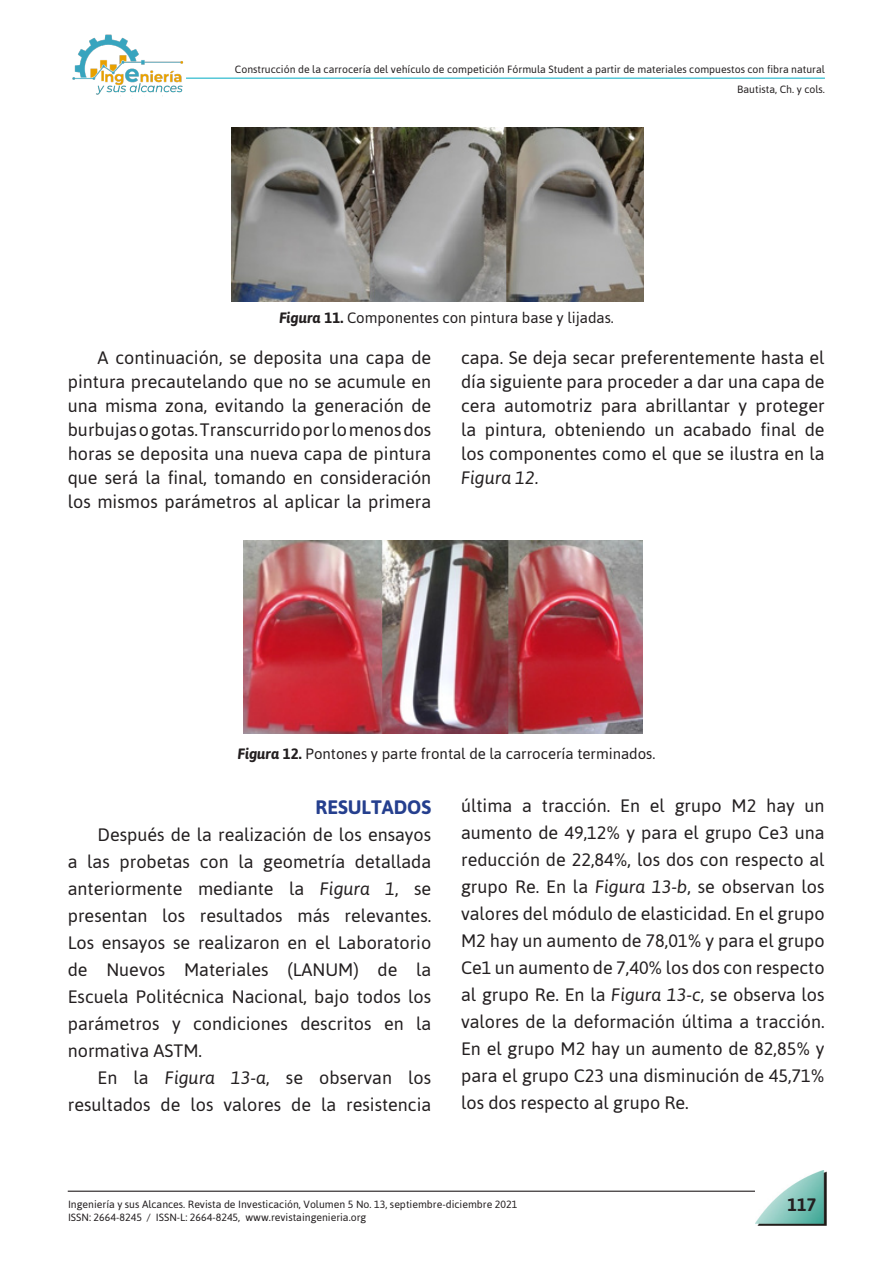
<style>
.page{position:relative;width:893px;height:1263px;background:#fff}
.page>*{position:absolute;margin:0;border:0;box-sizing:border-box;transform-origin:0 0}
.Titulo_Principal{font:700 19.5px "Asap";color:#253f8e}
.t1{font:18px/27px "Asap";color:#231f20;text-align:justify}
.t2{font:700 18px "Asap";color:#231f20}
.t3{font:15px "Asap";color:#231f20}
.t4{font:10.5px/20px "Asap";color:#231f20;text-align:right}
.s1{font-weight:700;font-style:italic}
.s2{font-weight:700}
.s3{font-style:italic}
</style>
<div class="page">
<img style="left:72px;top:34px;width:112px;height:63px">
<hr style="left:186px;top:78px;width:639px;height:1px;background:#00abc3">
<hr style="left:68px;top:1190px;width:687px;height:2px;background:#231f20">
<img style="left:755px;top:1171px;width:72px;height:54px">
<img style="left:231px;top:128px;width:412px;height:173px">
<img style="left:243px;top:540px;width:399px;height:194px">
<p class="t4" style="left:235px;top:59px;width:592px">Construcción de la carrocería del vehículo de competición Fórmula Student a partir de materiales compuestos con fibra natural<br>Bautista, Ch. y cols.</p>
<p class="t3" style="left:279px;top:309px;width:336px"><span class="s1">Figura</span> <span class="s2">11.</span> Componentes con pintura base y lijadas.</p>
<p class="t1" style="left:68px;top:346px;width:365px;line-height:24px;text-indent:30px">A continuación, se deposita una capa de pintura precautelando que no se acumule en una misma zona, evitando la generación de burbujas o gotas. Transcurrido por lo menos dos horas se deposita una nueva capa de pintura que será la final, tomando en consideración los mismos parámetros al aplicar la primera</p>
<p class="t1" style="left:461px;top:346px;width:365px;line-height:24px">capa. Se deja secar preferentemente hasta el día siguiente para proceder a dar una capa de cera automotriz para abrillantar y proteger la pintura, obteniendo un acabado final de los componentes como el que se ilustra en la <span class="s3">Figura 12.</span></p>
<p class="t3" style="left:238px;top:745px;width:419px"><span class="s1">Figura</span> <span class="s2">12.</span> Pontones y parte frontal de la carrocería terminados.</p>
<p class="Titulo_Principal" style="left:315px;top:795px;width:117px">RESULTADOS</p>
<p class="t1" style="left:68px;top:821px;width:365px;text-indent:30px">Después de la realización de los ensayos a las probetas con la geometría detallada anteriormente mediante la <span class="s3">Figura 1</span>, se presentan los resultados más relevantes.<br>Los ensayos se realizaron en el Laboratorio de Nuevos Materiales (LANUM) de la Escuela Politécnica Nacional, bajo todos los parámetros y condiciones descritos en la normativa ASTM.</p>
<p class="t1" style="left:68px;top:1064px;width:365px;text-align:right">En la <span class="s3">Figura 13-a</span>, se observan los resultados de los valores de la resistencia</p>
<p class="t1" style="left:461px;top:792px;width:365px">última a tracción. En el grupo M2 hay un aumento de 49,12% y para el grupo Ce3 una reducción de 22,84%, los dos con respecto al grupo Re. En la <span class="s3">Figura 13-b</span>, se observan los valores del módulo de elasticidad. En el grupo M2 hay un aumento de 78,01% y para el grupo Ce1 un aumento de 7,40% los dos con respecto al grupo Re. En la <span class="s3">Figura 13-c</span>, se observa los valores de la deformación última a tracción.<br>En el grupo M2 hay un aumento de 82,85% y para el grupo C23 una disminución de 45,71% los dos respecto al grupo Re.</p>
<p class="t4" style="left:68px;top:1198px;width:451px;line-height:12.6px;text-align:left">Ingeniería y sus Alcances. Revista de Investicación, Volumen 5 No. 13, septiembre-diciembre 2021<br>ISSN: 2664-8245 / ISSN-L: 2664-8245, www.revistaingenieria.org</p>
<p class="t2" style="left:787px;top:1194px;width:30px">117</p>
</div>
